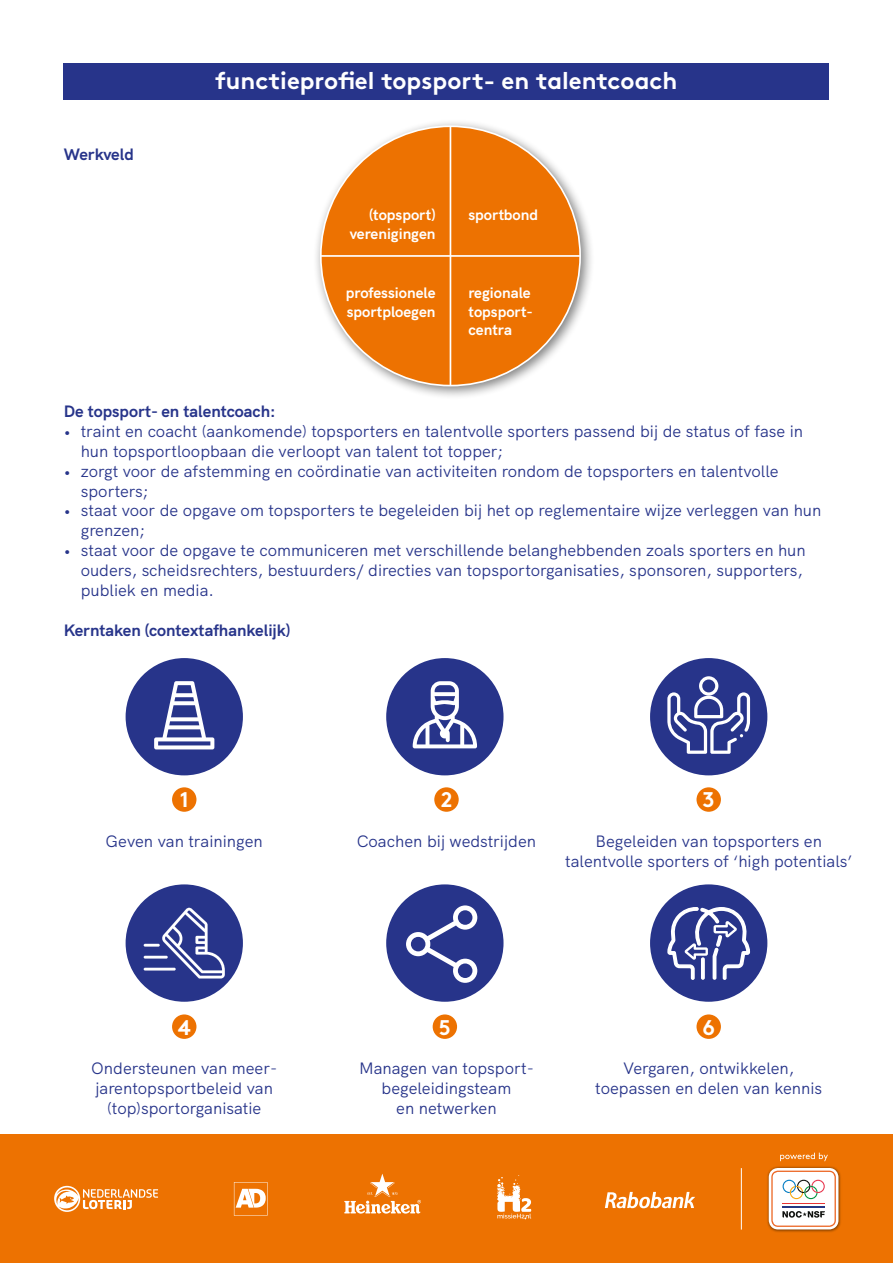
<style>
.page{position:relative;width:893px;height:1263px;background:#fff}
.page>*{position:absolute;margin:0;border:0;box-sizing:border-box;transform-origin:0 0}
.t1{font:700 24px "Brown";color:#fff}
.t2{font:700 21.15px "Brown";color:#fff}
.t3{font:16.5px/19.8px "HK Grotesk";color:#27348a}
.t4{font:700 16.5px "HK Grotesk";color:#27348a}
.t5{font:700 15.15px/18.5px "HK Grotesk";color:#fff}
</style>
<div class="page">
<div style="left:0;top:1135px;width:893px;height:128px;background:#ed7201"></div>
<svg style="left:344px;top:1174px;width:77px;height:40px"></svg>
<svg style="left:54px;top:1186px;width:104px;height:26px"></svg>
<svg style="left:605px;top:1192px;width:90px;height:16px"></svg>
<svg style="left:497px;top:1175px;width:34px;height:44px"></svg>
<svg style="left:234px;top:1182px;width:33px;height:34px"></svg>
<hr style="left:741px;top:1168px;width:1px;height:61px;background:#fff">
<img style="left:767px;top:1166px;width:74px;height:66px">
<svg style="left:769px;top:1168px;width:69px;height:61px"></svg>
<svg style="left:780px;top:1153px;width:48px;height:8px"></svg>
<div style="left:64px;top:64px;width:765px;height:36px;background:#27348a"></div>
<div style="left:313px;top:119px;width:282px;height:281px;background:#000;opacity:.5"></div>
<div style="left:321px;top:126px;width:259px;height:260px;background:#ed7201;border-radius:50%"></div>
<hr style="left:450px;top:126px;width:1px;height:260px;background:#fff">
<hr style="left:321px;top:255px;width:259px;height:2px;background:#fff">
<div style="left:172px;top:787px;width:24px;height:25px;background:#ed7201;border-radius:50%"></div>
<div style="left:434px;top:787px;width:25px;height:25px;background:#ed7201;border-radius:50%"></div>
<div style="left:696px;top:787px;width:25px;height:25px;background:#ed7201;border-radius:50%"></div>
<div style="left:172px;top:1014px;width:24px;height:25px;background:#ed7201;border-radius:50%"></div>
<div style="left:433px;top:1014px;width:24px;height:25px;background:#ed7201;border-radius:50%"></div>
<div style="left:696px;top:1014px;width:25px;height:25px;background:#ed7201;border-radius:50%"></div>
<div style="left:386px;top:658px;width:117px;height:117px;background:#27348a;border-radius:50%"></div>
<svg style="left:413px;top:681px;width:64px;height:67px"></svg>
<div style="left:386px;top:884px;width:117px;height:118px;background:#27348a;border-radius:50%"></div>
<div style="left:650px;top:658px;width:117px;height:117px;background:#27348a;border-radius:50%"></div>
<div style="left:650px;top:884px;width:117px;height:118px;background:#27348a;border-radius:50%"></div>
<div style="left:126px;top:658px;width:117px;height:117px;background:#27348a;border-radius:50%"></div>
<svg style="left:154px;top:681px;width:60px;height:68px"></svg>
<div style="left:126px;top:884px;width:117px;height:118px;background:#27348a;border-radius:50%"></div>
<svg style="left:144px;top:908px;width:81px;height:70px"></svg>
<hr style="left:144px;top:968px;width:32px;height:2px;background:#fff">
<svg style="left:406px;top:905px;width:71px;height:78px"></svg>
<svg style="left:667px;top:907px;width:83px;height:73px"></svg>
<svg style="left:667px;top:676px;width:83px;height:78px"></svg>
<p class="t4" style="left:64px;top:141px;width:72px">Werkveld</p>
<h1 class="t1" style="left:215px;top:61px;width:464px">functieprofiel topsport- en talentcoach</h1>
<p class="t5" style="left:350px;top:205px;width:87px;text-align:right">(topsport) verenigingen</p>
<p class="t5" style="left:346px;top:283px;width:91px">professionele sportploegen</p>
<p class="t5" style="left:468px;top:205px;width:71px">sportbond</p>
<p class="t5" style="left:468px;top:283px;width:66px">regionale topsport&shy;centra</p>
<p class="t4" style="left:64px;top:399px;width:213px">De topsport- en talentcoach:</p>
<p class="t3" style="left:81px;top:420px;width:724px;text-indent:-17px">• traint en coacht (aankomende) topsporters en talentvolle sporters passend bij de status of fase in hun topsportloopbaan die verloopt van talent tot topper;</p>
<p class="t3" style="left:81px;top:460px;width:699px;text-indent:-17px">• zorgt voor de afstemming en coördinatie van activiteiten rondom de topsporters en talentvolle sporters;</p>
<p class="t3" style="left:81px;top:499px;width:742px;text-indent:-17px">• staat voor de opgave om topsporters te begeleiden bij het op reglementaire wijze verleggen van hun grenzen;</p>
<p class="t3" style="left:81px;top:539px;width:727px;text-indent:-17px">• staat voor de opgave te communiceren met verschillende belanghebbenden zoals sporters en hun ouders, scheidsrechters, bestuurders/ directies van topsportorganisaties, sponsoren, supporters, publiek en media.</p>
<p class="t4" style="left:64px;top:618px;width:228px">Kerntaken (contextafhankelijk)</p>
<p class="t2" style="left:180px;top:783px;width:11px">1</p>
<p class="t2" style="left:441px;top:783px;width:13px">2</p>
<p class="t2" style="left:703px;top:783px;width:14px">3</p>
<p class="t3" style="left:106px;top:830px;width:159px">Geven van trainingen</p>
<p class="t3" style="left:357px;top:830px;width:181px">Coachen bij wedstrijden</p>
<p class="t3" style="left:565px;top:830px;width:289px;text-align:center">Begeleiden van topsporters en talentvolle sporters of ‘high potentials’</p>
<p class="t2" style="left:178px;top:1010px;width:15px">4</p>
<p class="t2" style="left:439px;top:1010px;width:13px">5</p>
<p class="t2" style="left:702px;top:1010px;width:14px">6</p>
<p class="t3" style="left:91px;top:1057px;width:185px;text-align:center">Ondersteunen van meer&shy;jarentopsportbeleid van (top)sportorganisatie</p>
<p class="t3" style="left:359px;top:1057px;width:174px;text-align:center">Managen van topsport&shy;begeleidingsteam<br>en netwerken</p>
<p class="t3" style="left:595px;top:1057px;width:228px;text-align:center">Vergaren, ontwikkelen, toepassen en delen van kennis</p>
</div>
